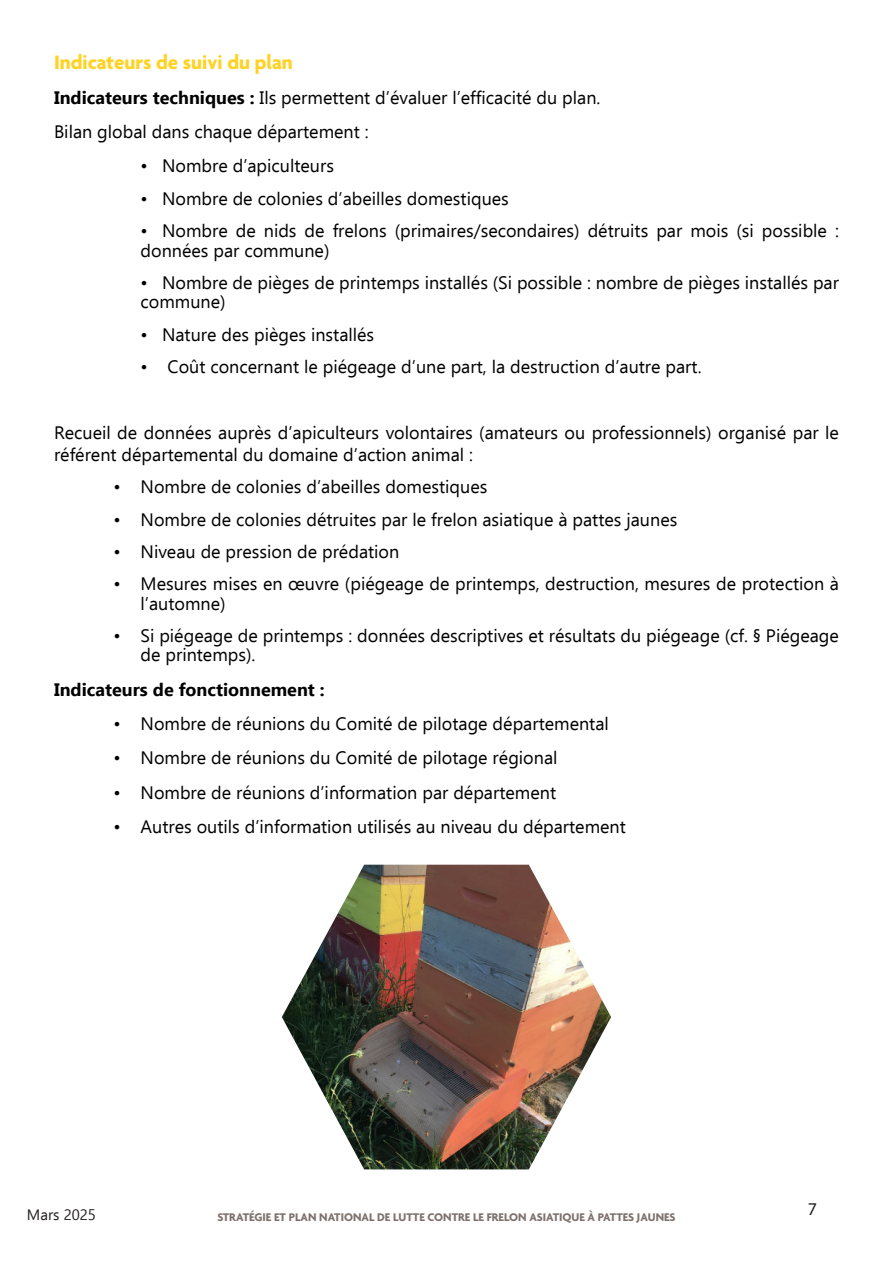
<style>
.page{position:relative;width:893px;height:1263px;background:#fff}
.page>*{position:absolute;margin:0;border:0;box-sizing:border-box;transform-origin:0 0}
.t1{font:700 21px "Agenda";color:#ffd224}
.t2{font:18px/19.5px "Ebrima";color:#000}
.t3{font:700 18px "Ebrima";color:#000}
.t4{font:18px "Myriad Pro";color:#231f20}
.t5{font:15px "Ebrima";color:#231f20}
.t6{font:700 12px "Agenda";color:#7d716c}
.s1{font-weight:700}
</style>
<div class="page">
<img style="left:282px;top:865px;width:329px;height:304px">
<p class="t1" style="left:54px;top:54px;width:240px">Indicateurs de suivi du plan</p>
<p class="t2" style="left:54px;top:80px;width:548px;line-height:34.3px"><span class="s1">Indicateurs techniques :</span> Ils permettent d’évaluer l’efficacité du plan.<br>Bilan global dans chaque département :</p>
<p class="t2" style="left:141px;top:158px;width:195px">• Nombre d’apiculteurs</p>
<p class="t2" style="left:141px;top:190px;width:370px">• Nombre de colonies d’abeilles domestiques</p>
<p class="t2" style="left:141px;top:220px;width:700px">• Nombre de nids de frelons (primaires/secondaires) détruits par mois (si possible : données par commune)</p>
<p class="t2" style="left:141px;top:274px;width:700px">• Nombre de pièges de printemps installés (Si possible : nombre de pièges installés par commune)</p>
<p class="t2" style="left:141px;top:326px;width:235px">• Nature des pièges installés</p>
<p class="t2" style="left:141px;top:358px;width:563px">• Coût concernant le piégeage d’une part, la destruction d’autre part.</p>
<p class="t2" style="left:54px;top:424px;width:786px;line-height:21.6px">Recueil de données auprès d’apiculteurs volontaires (amateurs ou professionnels) organisé par le référent départemental du domaine d’action animal :</p>
<p class="t2" style="left:114px;top:479px;width:375px">• Nombre de colonies d’abeilles domestiques</p>
<p class="t2" style="left:114px;top:511px;width:565px">• Nombre de colonies détruites par le frelon asiatique à pattes jaunes</p>
<p class="t2" style="left:114px;top:543px;width:287px">• Niveau de pression de prédation</p>
<p class="t2" style="left:141px;top:576px;width:700px;text-indent:-27px">• Mesures mises en œuvre (piégeage de printemps, destruction, mesures de protection à l’automne)</p>
<p class="t2" style="left:141px;top:627px;width:700px;text-indent:-27px">• Si piégeage de printemps : données descriptives et résultats du piégeage (cf. § Piégeage de printemps).</p>
<p class="t3" style="left:54px;top:682px;width:272px">Indicateurs de fonctionnement :</p>
<p class="t2" style="left:114px;top:716px;width:497px">• Nombre de réunions du Comité de pilotage départemental</p>
<p class="t2" style="left:114px;top:750px;width:445px">• Nombre de réunions du Comité de pilotage régional</p>
<p class="t2" style="left:114px;top:784px;width:444px">• Nombre de réunions d’information par département</p>
<p class="t2" style="left:114px;top:819px;width:514px">• Autres outils d’information utilisés au niveau du département</p>
<p class="t5" style="left:27px;top:1206px;width:71px">Mars 2025</p>
<p class="t6" style="left:217px;top:1210px;width:460px">STRATÉGIE ET PLAN NATIONAL DE LUTTE CONTRE LE FRELON ASIATIQUE À PATTES JAUNES</p>
<p class="t4" style="left:808px;top:1199px;width:11px">7</p>
</div>
